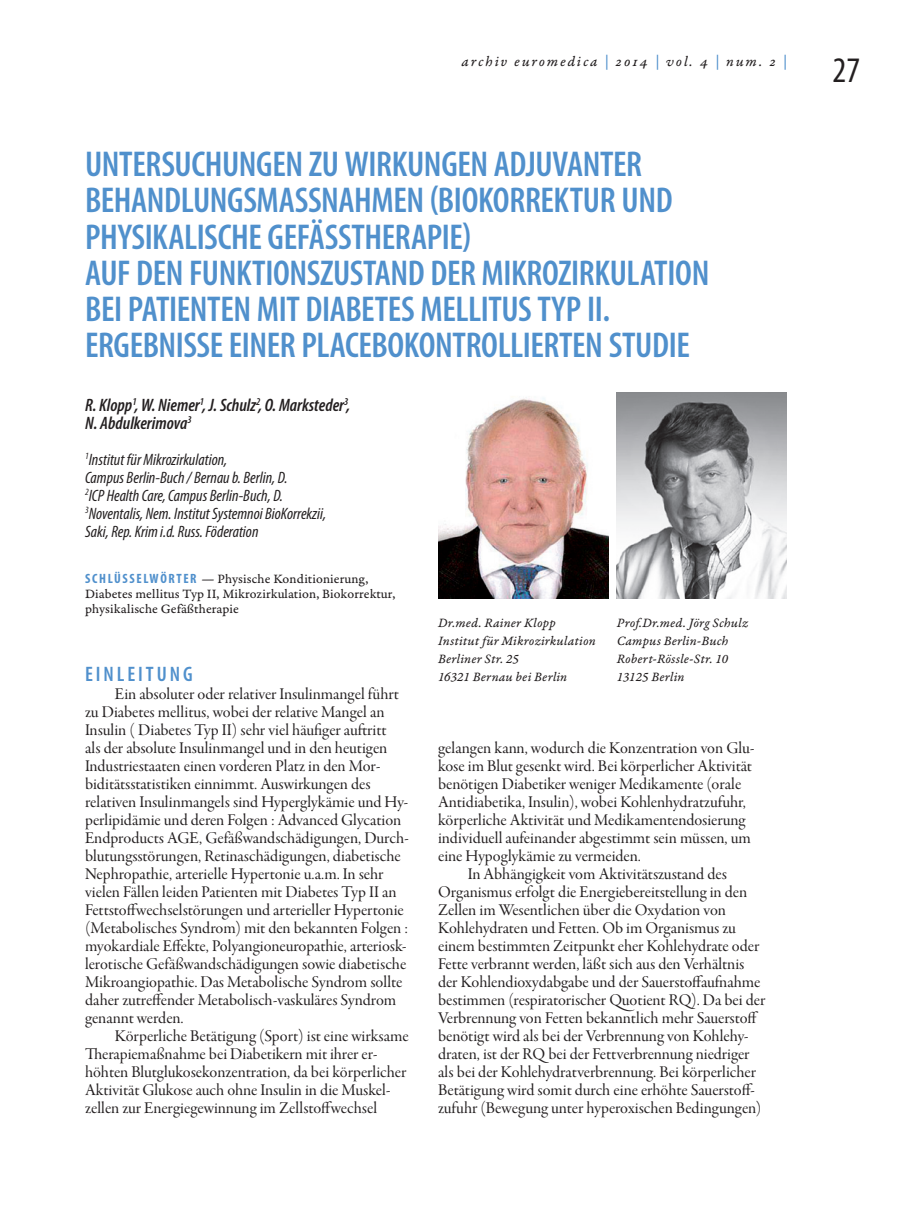
<style>
.page{position:relative;width:906px;height:1217px;background:#fff}
.page>*{position:absolute;margin:0;border:0;box-sizing:border-box;transform-origin:0 0}
.t1{font:600 condensed 36px/36px "Myriad Pro";letter-spacing:-.01em;color:#5090cc}
.t2{font:condensed 36px "Myriad Pro";color:#231f20}
.t3{font:600 condensed 21px "Myriad Pro";letter-spacing:.14em;color:#5090cc}
.t4{font:italic 600 condensed 18px/18px "Myriad Pro";color:#231f20}
.t5{font:16.5px/18px "Garamond Premr Pro Subh";color:#231f20}
.t6{font:italic condensed 16.5px/18px "Myriad Pro";color:#231f20}
.t7{font:15px "Garamond Premr Pro It Capt";letter-spacing:.12em;color:#231f20}
.t8{font:13.5px/18px "Garamond Premr Pro It Capt";letter-spacing:.015em;color:#231f20}
.t9{font:13.5px/15px "Garamond Premr Pro Capt";color:#231f20}
.s1{color:#5090cc}
.s2{font-family:"Myriad Pro";font-weight:700;font-stretch:condensed;color:#5090cc}
</style>
<div class="page">
<img style="left:438px;top:397px;width:170px;height:201px">
<img style="left:617px;top:392px;width:170px;height:206px">
<p class="t7" style="left:461px;top:53px;width:327px">archiv euromedica <span class="s1">|</span> 2014 <span class="s1">|</span> vol. 4 <span class="s1">|</span> num. 2 <span class="s1">|</span></p>
<h1 class="t1" style="left:85px;top:147px;width:106px">UNTERSUCHU</h1>
<h1 class="t1" style="left:85px;top:147px;width:556px;text-indent:154px">NGEN ZU WIRKU NGEN ADJUVANTER<br>BEHANDLU NGSMASS</h1>
<h1 class="t1" style="left:321px;top:183px;width:350px">NAHMEN (BIOKORREKTUR UND</h1>
<h1 class="t1" style="left:85px;top:219px;width:488px;text-align:center">SCH E GEFÄSSTHERAPIE)<br>AUF DEN FUNKTIONSZUSTAND DER MIKROZIRKULA</h1>
<h1 class="t1" style="left:85px;top:219px;width:72px">PHYSIKALI</h1>
<h1 class="t1" style="left:654px;top:255px;width:57px">TION</h1>
<h1 class="t1" style="left:85px;top:291px;width:606px">BEI PATIENTEN MIT DIABETES MELLITUS TYP II.<br>ERGEBNISSE EINER PLACEBOKONTROLLI ERTEN STUDI E</h1>
<p class="t4" style="left:85px;top:396px;width:267px">R. Klopp<sup>1</sup>, W. Niemer<sup>1</sup>, J. Schulz<sup>2</sup>, O. Marksteder<sup>3</sup>,<br>N. Abdulkerimova<sup>3</sup></p>
<p class="t6" style="left:85px;top:450px;width:243px"><sup>1</sup>Institut für Mikrozirkulation,<br>Campus Berlin-Buch / Bernau b. Berlin, D.<br><sup>2</sup>ICP Health Care, Campus Berlin-Buch, D.<br><sup>3</sup>Noventalis, Nem. Institut Systemnoi BioKorrekzii, Saki, Rep. Krim i.d. Russ. Föderation</p>
<p class="t9" style="left:85px;top:571px;width:312px"><span class="s2">SCHLÜSSELWÖRTER</span> — Physische Konditionierung,<br>Diabetes mellitus Typ II, Mikrozirkulation, Biokorrektur, physikalische Gefäßtherapie</p>
<p class="t3" style="left:85px;top:662px;width:109px">EI NLEITUNG</p>
<p class="t5" style="left:85px;top:685px;width:325px;text-indent:30px">Ein absoluter oder relativer Insulinmangel führt zu Diabetes mellitus, wobei der relative Mangel an Insulin ( Diabetes Typ II) sehr viel häufiger auftritt<br>als der absolute Insulinmangel und in den heutigen Industriestaaten einen vorderen Platz in den Mor&shy;biditätsstatistiken einnimmt. Auswirkungen des relativen Insulinmangels sind Hyperglykämie und Hy&shy;perlipidämie und deren Folgen : Advanced Glycation Endproducts AGE, Gefäßwandschädigungen, Durch&shy;blutungsstörungen, Retinaschädigungen, diabetische Nephropathie, arterielle Hypertonie u.a.m. In sehr vielen Fällen leiden Patienten mit Diabetes Typ II an Fettstoffwechselstörungen und arterieller Hypertonie (Metabolisches Syndrom) mit den bekannten Folgen : myokardiale Effekte, Polyangioneuropathie, arteriosk&shy;lerotische Gefäßwandschädigungen sowie diabetische Mikroangiopathie. Das Metabolische Syndrom sollte daher zutreffender Metabolisch-vaskuläres Syndrom genannt werden.</p>
<p class="t5" style="left:85px;top:1027px;width:325px;text-indent:30px">Körperliche Betätigung (Sport) ist eine wirksame Therapiemaßnahme bei Diabetikern mit ihrer er&shy;höhten Blutglukosekonzentration, da bei körperlicher Aktivität Glukose auch ohne Insulin in die Muskel&shy;zellen zur Energiegewinnung im Zellstoffwechsel</p>
<p class="t8" style="left:438px;top:614px;width:159px">Dr.med. Rainer Klopp<br>Institut für Mikrozirkulation<br>Berliner Str. 25<br>16321 Bernau bei Berlin</p>
<p class="t8" style="left:617px;top:614px;width:133px">Prof.Dr.med. Jörg Schulz<br>Campus Berlin-Buch<br>Robert-Rössle-Str. 10<br>13125 Berlin</p>
<p class="t5" style="left:438px;top:739px;width:318px">gelangen kann, wodurch die Konzentration von Glu-</p>
<p class="t5" style="left:438px;top:757px;width:315px">kose im Blut gesenkt wird. Bei körperlicher Aktivität</p>
<p class="t5" style="left:438px;top:775px;width:305px">benötigen Diabetiker weniger Medikamente (orale</p>
<p class="t5" style="left:438px;top:793px;width:309px">Antidiabetika, Insulin), wobei Kohlenhydratzufuhr,</p>
<p class="t5" style="left:438px;top:811px;width:309px">körperliche Aktivität und Medikamentendosierung</p>
<p class="t5" style="left:438px;top:829px;width:314px">individuell aufeinander abgestimmt sein müssen, um</p>
<p class="t5" style="left:438px;top:847px;width:204px">eine Hypoglykämie zu vermeiden.</p>
<p class="t5" style="left:468px;top:865px;width:260px">In Abhängigkeit vom Aktivitätszustand des</p>
<p class="t5" style="left:438px;top:883px;width:310px">Organismus erfolgt die Energiebereitstellung in den</p>
<p class="t5" style="left:438px;top:901px;width:289px">Zellen im Wesentlichen über die Oxydation von</p>
<p class="t5" style="left:438px;top:919px;width:299px">Kohlehydraten und Fetten. Ob im Organismus zu</p>
<p class="t5" style="left:438px;top:937px;width:323px">einem bestimmten Zeitpunkt eher Kohlehydrate oder</p>
<p class="t5" style="left:438px;top:955px;width:308px">Fette verbrannt werden, läßt sich aus den Verhältnis</p>
<p class="t5" style="left:438px;top:973px;width:324px">der Kohlendioxydabgabe und der Sauerstoffaufnahme</p>
<p class="t5" style="left:438px;top:991px;width:329px">bestimmen (respiratorischer Quotient RQ). Da bei der</p>
<p class="t5" style="left:438px;top:1009px;width:322px">Verbrennung von Fetten bekanntlich mehr Sauerstoff</p>
<p class="t5" style="left:438px;top:1027px;width:312px">benötigt wird als bei der Verbrennung von Kohlehy-</p>
<p class="t5" style="left:438px;top:1045px;width:313px">draten, ist der RQ bei der Fettverbrennung niedriger</p>
<p class="t5" style="left:438px;top:1063px;width:319px">als bei der Kohlehydratverbrennung. Bei körperlicher</p>
<p class="t5" style="left:438px;top:1081px;width:318px">Betätigung wird somit durch eine erhöhte Sauerstoff-</p>
<p class="t5" style="left:438px;top:1099px;width:325px">zufuhr (Bewegung unter hyperoxischen Bedingungen)</p>
<h1 class="t2" style="left:832px;top:49px;width:29px">27</h1>
</div>
